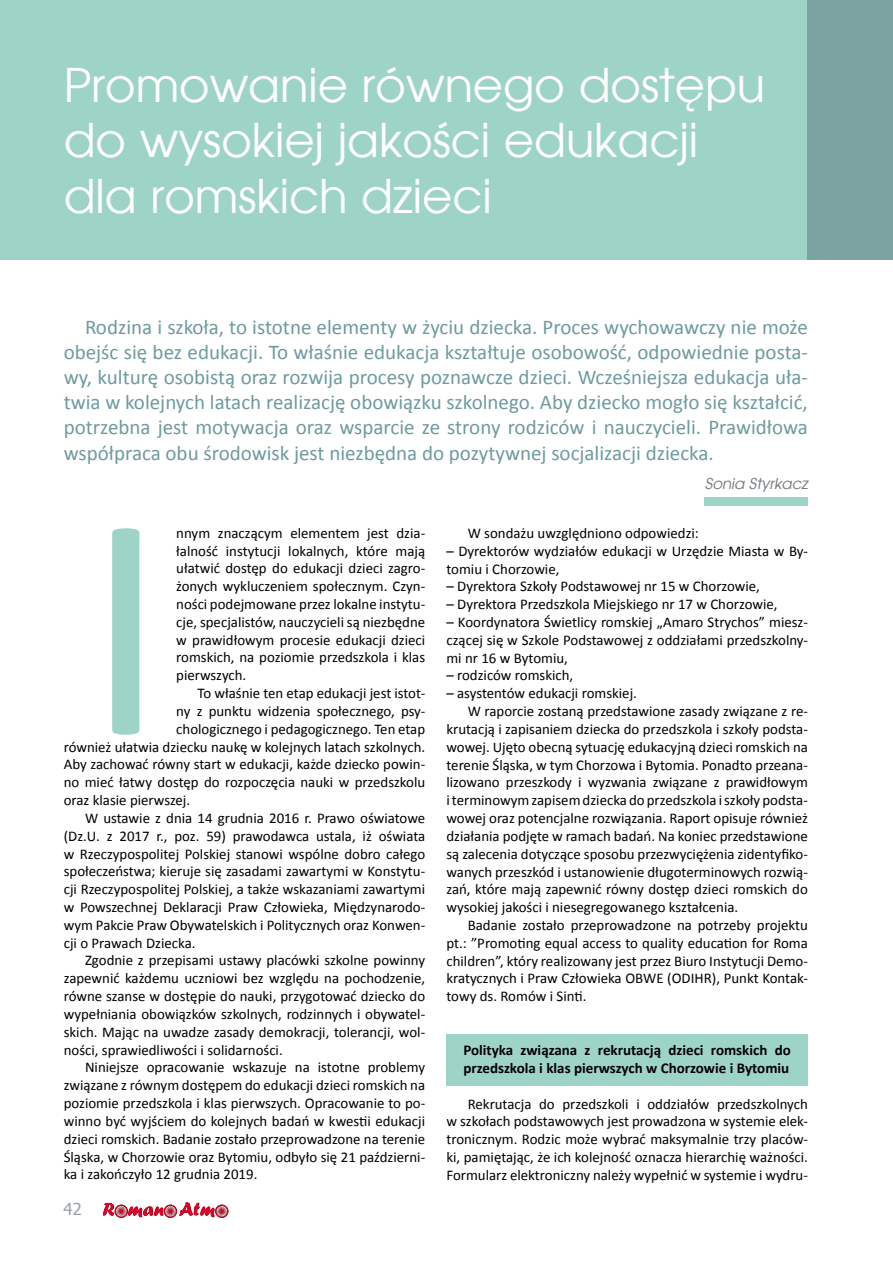
<style>
.page{position:relative;width:893px;height:1263px;background:#fff}
.page>*{position:absolute;margin:0;border:0;box-sizing:border-box;transform-origin:0 0}
.t1{font:323.7px "Calibri";color:#9ed3c8}
.t2{font:46.5px/55.8px "Avalon";color:#fff}
.t3{font:21px/25.2px "Calibri";color:#6f9a9e;text-align:justify}
.t4{font:16.5px "Tahoma";color:#99a1a6}
.t5{font:700 15px/18px "Calibri";color:#000}
.t6{font:italic 15px "Avalon";color:#72787d}
.t7{font:14.85px/17.9px "Calibri";color:#000;text-align:justify}
</style>
<div class="page">
<div style="left:446px;top:1034px;width:362px;height:51px;background:#9ed3c8"></div>
<div style="left:0;top:0;width:893px;height:259px;background:#9ed3c8"></div>
<div style="left:808px;top:0;width:85px;height:259px;background:#7aa3a1"></div>
<div style="left:704px;top:497px;width:104px;height:9px;background:#9ed3c8"></div>
<svg style="left:103px;top:1202px;width:125px;height:16px"></svg>
<h2 class="t2" style="left:64px;top:57px;width:703px">Promowanie równego dostępu do wysokiej jakości edukacji dla romskich dzieci</h2>
<p class="t3" style="left:64px;top:313px;width:746px;text-indent:21px">Rodzina i szkoła, to istotne elementy w życiu dziecka. Proces wychowawczy nie może obejśc się bez edukacji. To właśnie edukacja kształtuje osobowość, odpowiednie posta&shy;wy, kulturę osobistą oraz rozwija procesy poznawcze dzieci. Wcześniejsza edukacja uła&shy;twia w kolejnych latach realizację obowiązku szkolnego. Aby dziecko mogło się kształcić, potrzebna jest motywacja oraz wsparcie ze strony rodziców i nauczycieli. Prawidłowa współpraca obu środowisk jest niezbędna do pozytywnej socjalizacji dziecka.</p>
<p class="t6" style="left:705px;top:475px;width:105px">Sonia Styrkacz</p>
<h1 class="t1" style="left:85px;top:426px;width:83px">I</h1>
<p class="t7" style="left:176px;top:523px;width:250px">nnym znaczącym elementem jest dzia&shy;łalność instytucji lokalnych, które mają ułatwić dostęp do edukacji dzieci zagro&shy;żonych wykluczeniem społecznym. Czyn&shy;ności podejmowane przez lokalne instytu&shy;cje, specjalistów, nauczycieli są niezbędne w prawidłowym procesie edukacji dzieci romskich, na poziomie przedszkola i klas pierwszych.</p>
<p class="t7" style="left:198px;top:683px;width:229px">To właśnie ten etap edukacji jest istot-</p>
<p class="t7" style="left:176px;top:701px;width:250px">ny z punktu widzenia społecznego, psy-</p>
<p class="t7" style="left:176px;top:719px;width:250px">chologicznego i pedagogicznego. Ten etap</p>
<p class="t7" style="left:64px;top:737px;width:363px">również ułatwia dziecku naukę w kolejnych latach szkolnych.</p>
<p class="t7" style="left:64px;top:755px;width:363px">Aby zachować równy start w edukacji, każde dziecko powin-</p>
<p class="t7" style="left:64px;top:773px;width:363px">no mieć łatwy dostęp do rozpoczęcia nauki w przedszkolu</p>
<p class="t7" style="left:64px;top:790px;width:128px">oraz klasie pierwszej.</p>
<p class="t7" style="left:85px;top:808px;width:342px">W ustawie z dnia 14 grudnia 2016 r. Prawo oświatowe</p>
<p class="t7" style="left:64px;top:826px;width:363px">(Dz.U. z 2017 r., poz. 59) prawodawca ustala, iż oświata</p>
<p class="t7" style="left:64px;top:844px;width:363px">w Rzeczypospolitej Polskiej stanowi wspólne dobro całego</p>
<p class="t7" style="left:64px;top:862px;width:363px">społeczeństwa; kieruje się zasadami zawartymi w Konstytu-</p>
<p class="t7" style="left:64px;top:880px;width:363px">cji Rzeczypospolitej Polskiej, a także wskazaniami zawartymi</p>
<p class="t7" style="left:64px;top:897px;width:363px">w Powszechnej Deklaracji Praw Człowieka, Międzynarodo-</p>
<p class="t7" style="left:64px;top:915px;width:363px">wym Pakcie Praw Obywatelskich i Politycznych oraz Konwen-</p>
<p class="t7" style="left:64px;top:933px;width:133px">cji o Prawach Dziecka.</p>
<p class="t7" style="left:85px;top:951px;width:342px">Zgodnie z przepisami ustawy placówki szkolne powinny</p>
<p class="t7" style="left:64px;top:969px;width:363px">zapewnić każdemu uczniowi bez względu na pochodzenie,</p>
<p class="t7" style="left:64px;top:986px;width:363px">równe szanse w dostępie do nauki, przygotować dziecko do</p>
<p class="t7" style="left:64px;top:1004px;width:363px">wypełniania obowiązków szkolnych, rodzinnych i obywatel-</p>
<p class="t7" style="left:64px;top:1022px;width:363px">skich. Mając na uwadze zasady demokracji, tolerancji, wol-</p>
<p class="t7" style="left:64px;top:1040px;width:220px">ności, sprawiedliwości i solidarności.</p>
<p class="t7" style="left:85px;top:1058px;width:342px">Niniejsze opracowanie wskazuje na istotne problemy</p>
<p class="t7" style="left:64px;top:1076px;width:363px">związane z równym dostępem do edukacji dzieci romskich na</p>
<p class="t7" style="left:64px;top:1093px;width:363px">poziomie przedszkola i klas pierwszych. Opracowanie to po-</p>
<p class="t7" style="left:64px;top:1111px;width:363px">winno być wyjściem do kolejnych badań w kwestii edukacji</p>
<p class="t7" style="left:64px;top:1129px;width:363px">dzieci romskich. Badanie zostało przeprowadzone na terenie</p>
<p class="t7" style="left:64px;top:1147px;width:363px">Śląska, w Chorzowie oraz Bytomiu, odbyło się 21 październi-</p>
<p class="t7" style="left:64px;top:1165px;width:195px">ka i zakończyło 12 grudnia 2019.</p>
<p class="t4" style="left:64px;top:1190px;width:10px">42</p>
<p class="t4" style="left:64px;top:1198px;width:10px">42</p>
<p class="t7" style="left:468px;top:523px;width:233px">W sondażu uwzględniono odpowiedzi:</p>
<p class="t7" style="left:446px;top:541px;width:363px">– Dyrektorów wydziałów edukacji w Urzędzie Miasta w By&shy;tomiu i Chorzowie,</p>
<p class="t7" style="left:446px;top:577px;width:315px">– Dyrektora Szkoły Podstawowej nr 15 w Chorzowie,</p>
<p class="t7" style="left:446px;top:595px;width:333px">– Dyrektora Przedszkola Miejskiego nr 17 w Chorzowie,</p>
<p class="t7" style="left:446px;top:612px;width:363px">– Koordynatora Świetlicy romskiej „Amaro Strychos” miesz&shy;czącej się w Szkole Podstawowej z oddziałami przedszkolny&shy;mi nr 16 w Bytomiu,</p>
<p class="t7" style="left:446px;top:666px;width:128px">– rodziców romskich,</p>
<p class="t7" style="left:446px;top:684px;width:192px">– asystentów edukacji romskiej.</p>
<p class="t7" style="left:468px;top:701px;width:342px">W raporcie zostaną przedstawione zasady związane z re-</p>
<p class="t7" style="left:446px;top:719px;width:363px">krutacją i zapisaniem dziecka do przedszkola i szkoły podsta-</p>
<p class="t7" style="left:446px;top:737px;width:363px">wowej. Ujęto obecną sytuację edukacyjną dzieci romskich na</p>
<p class="t7" style="left:446px;top:755px;width:363px">terenie Śląska, w tym Chorzowa i Bytomia. Ponadto przeana-</p>
<p class="t7" style="left:446px;top:773px;width:363px">lizowano przeszkody i wyzwania związane z prawidłowym</p>
<p class="t7" style="left:446px;top:791px;width:363px">i terminowym zapisem dziecka do przedszkola i szkoły podsta-</p>
<p class="t7" style="left:446px;top:808px;width:363px">wowej oraz potencjalne rozwiązania. Raport opisuje również</p>
<p class="t7" style="left:446px;top:826px;width:363px">działania podjęte w ramach badań. Na koniec przedstawione</p>
<p class="t7" style="left:446px;top:844px;width:363px">są zalecenia dotyczące sposobu przezwyciężenia zidentyfiko-</p>
<p class="t7" style="left:446px;top:862px;width:363px">wanych przeszkód i ustanowienie długoterminowych rozwią-</p>
<p class="t7" style="left:446px;top:880px;width:363px">zań, które mają zapewnić równy dostęp dzieci romskich do</p>
<p class="t7" style="left:446px;top:898px;width:293px">wysokiej jakości i niesegregowanego kształcenia.</p>
<p class="t7" style="left:468px;top:915px;width:342px">Badanie zostało przeprowadzone na potrzeby projektu</p>
<p class="t7" style="left:446px;top:933px;width:363px">pt.: ”Promoting equal access to quality education for Roma</p>
<p class="t7" style="left:446px;top:951px;width:363px">children”, który realizowany jest przez Biuro Instytucji Demo-</p>
<p class="t7" style="left:446px;top:969px;width:363px">kratycznych i Praw Człowieka OBWE (ODIHR), Punkt Kontak-</p>
<p class="t7" style="left:446px;top:987px;width:141px">towy ds. Romów i Sinti.</p>
<p class="t5" style="left:463px;top:1040px;width:329px">Polityka związana z rekrutacją dzieci romskich do przedszkola i klas pierwszych w Chorzowie i Bytomiu</p>
<p class="t7" style="left:446px;top:1094px;width:363px;text-indent:21px">Rekrutacja do przedszkoli i oddziałów przedszkolnych w szkołach podstawowych jest prowadzona w systemie elek&shy;tronicznym. Rodzic może wybrać maksymalnie trzy placów&shy;ki, pamiętając, że ich kolejność oznacza hierarchię ważności.<br>Formularz elektroniczny należy wypełnić w systemie i wydru-</p>
</div>
